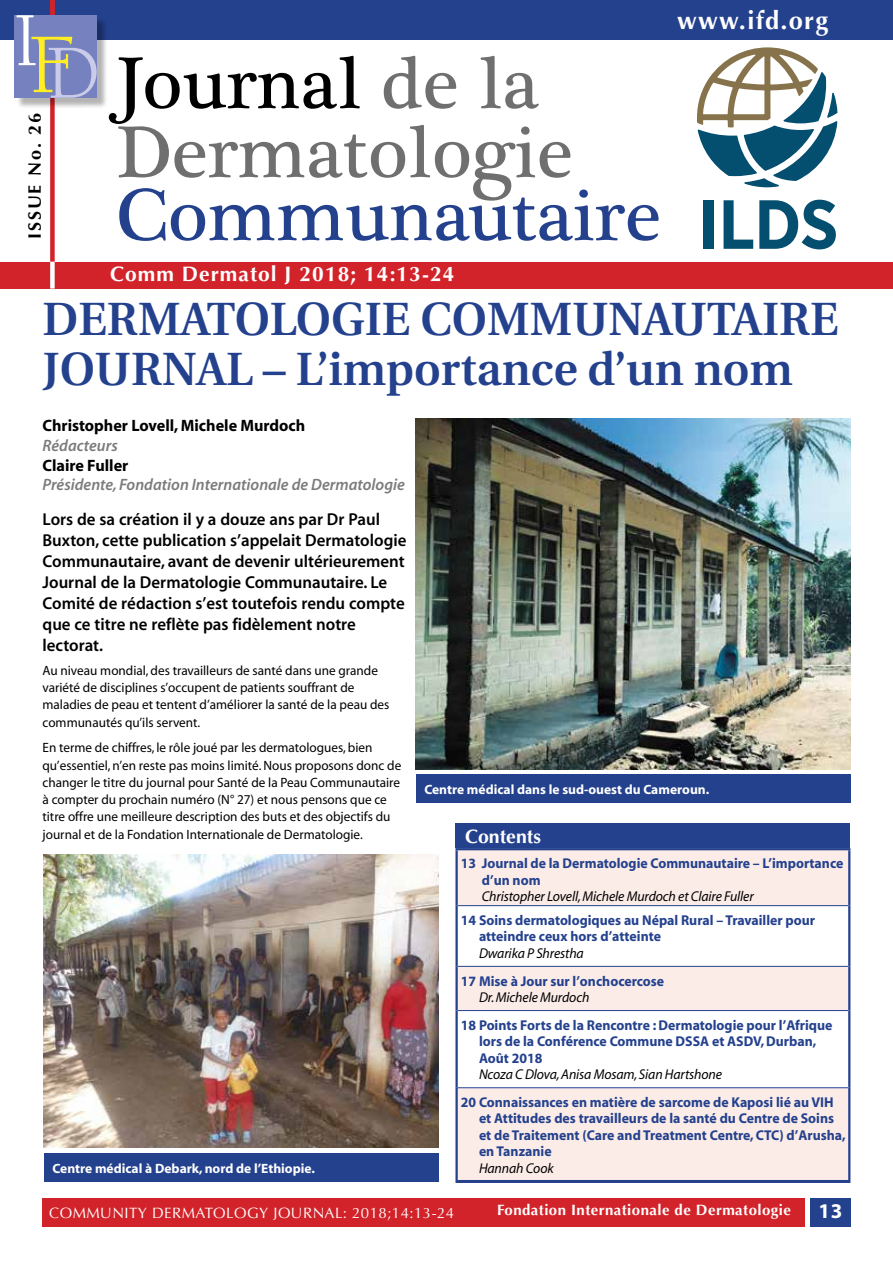
<style>
.page{position:relative;width:893px;height:1263px;background:#fff}
.page>*{position:absolute;margin:0;border:0;box-sizing:border-box;transform-origin:0 0}
.t1{font:75px/69px "Plantagenet Cherokee";color:#706f6f}
.t2{font:75px "Plantagenet Cherokee";color:#24418e}
.t3{font:600 46.5px/49.5px "Utopia";color:#24418e}
.t4{font:700 25.5px "Optima";letter-spacing:.05em;color:#fff}
.t5{font:700 21px "Optima";letter-spacing:.05em;color:#fff}
.t6{font:700 21px "Myriad";color:#fff}
.t7{font:700 19.5px "Optima";color:#fff}
.t8{font:700 18px "Optima";letter-spacing:.1em;color:#000}
.t9{font:600 17.25px/21px "Myriad";color:#000}
.t10{font:italic 600 16.5px "Myriad";color:#7c7b7b}
.t11{font:700 16.5px "Myriad";color:#000}
.t12{font:15px "Optima";letter-spacing:.03em;color:#fff}
.t13{font:700 15px "Optima";letter-spacing:.03em;color:#fff}
.t14{font:700 14.25px/16.5px "Myriad";color:#24418e}
.t15{font:italic 14.25px "Myriad";letter-spacing:-.01em;color:#000}
.t16{font:13.5px/17.2px "Myriad";color:#000}
.t17{font:700 13.5px "Myriad";color:#fff}
.s1{color:#000}
</style>
<div class="page">
<div style="left:43px;top:1198px;width:762px;height:29px;background:#d3232a"></div>
<div style="left:810px;top:1198px;width:40px;height:29px;background:#24418e"></div>
<div style="left:0;top:0;width:893px;height:40px;background:#24418e"></div>
<div style="left:0;top:262px;width:893px;height:27px;background:#d3232a"></div>
<div style="left:50px;top:0;width:5px;height:289px;background:#d3232a"></div>
<div style="left:50px;top:262px;width:5px;height:27px;background:#fff"></div>
<div style="left:16px;top:17px;width:92px;height:92px;background:#000;opacity:.3"></div>
<div style="left:15px;top:15px;width:82px;height:83px;background:#7681bf"></div>
<svg style="left:17px;top:15px;width:80px;height:83px"></svg>
<div style="left:455px;top:823px;width:395px;height:25px;background:#24418e"></div>
<svg style="left:458px;top:850px;width:390px;height:330px;fill:#fbece7"></svg>
<hr style="left:455px;top:848px;width:395px;height:2px;background:#24418e">
<hr style="left:455px;top:850px;width:3px;height:56px;background:#24418e">
<hr style="left:848px;top:850px;width:2px;height:56px;background:#24418e">
<hr style="left:455px;top:906px;width:3px;height:60px;background:#24418e">
<hr style="left:848px;top:906px;width:2px;height:60px;background:#24418e">
<hr style="left:455px;top:966px;width:3px;height:44px;background:#24418e">
<hr style="left:848px;top:966px;width:2px;height:44px;background:#24418e">
<hr style="left:455px;top:1010px;width:3px;height:78px;background:#24418e">
<hr style="left:848px;top:1010px;width:2px;height:78px;background:#24418e">
<hr style="left:455px;top:1088px;width:3px;height:92px;background:#24418e">
<hr style="left:848px;top:1088px;width:2px;height:92px;background:#24418e">
<hr style="left:455px;top:1180px;width:395px;height:3px;background:#24418e">
<hr style="left:458px;top:905px;width:390px;height:1px;background:#24418e">
<hr style="left:458px;top:966px;width:390px;height:1px;background:#24418e">
<hr style="left:458px;top:1010px;width:390px;height:1px;background:#24418e">
<hr style="left:458px;top:1087px;width:390px;height:1px;background:#24418e">
<svg style="left:697px;top:47px;width:140px;height:140px"></svg>
<div style="left:703px;top:200px;width:10px;height:49px;background:#044e6f"></div>
<svg style="left:724px;top:200px;width:29px;height:49px"></svg>
<svg style="left:759px;top:200px;width:77px;height:49px"></svg>
<div style="left:44px;top:1153px;width:395px;height:29px;background:#24418e"></div>
<img style="left:44px;top:854px;width:395px;height:294px">
<div style="left:416px;top:774px;width:434px;height:29px;background:#24418e"></div>
<img style="left:416px;top:419px;width:434px;height:350px">
<h3 class="t8" style="left:24px;top:239px;width:127px;rotate:-90deg">ISSUE No. 26</h3>
<h1 class="t1" style="left:116px;top:51px;width:458px"><span class="s1">Journal</span> de la<br>Dermatologie</h1>
<h1 class="t2" style="left:116px;top:171px;width:547px">Communautaire</h1>
<h3 class="t5" style="left:110px;top:261px;width:346px">Comm Dermatol J 2018; 14:13-24</h3>
<h3 class="t4" style="left:677px;top:6px;width:153px">www.ifd.org</h3>
<h2 class="t3" style="left:43px;top:295px;width:798px">DERMATOLOGIE COMMUNAUTAIRE<br>JOURNAL – L’importance d’un nom</h2>
<p class="t11" style="left:43px;top:417px;width:264px">Christopher Lovell, Michele Murdoch</p>
<p class="t10" style="left:43px;top:437px;width:77px">Rédacteurs</p>
<p class="t11" style="left:43px;top:457px;width:87px">Claire Fuller</p>
<p class="t10" style="left:43px;top:476px;width:364px">Présidente, Fondation Internationale de Dermatologie</p>
<p class="t9" style="left:43px;top:509px;width:365px">Lors de sa création il y a douze ans par Dr Paul Buxton, cette publication s’appelait Dermatologie Communautaire, avant de devenir ultérieurement Journal de la Dermatologie Communautaire. Le Comité de rédaction s’est toutefois rendu compte que ce titre ne reflète pas fidèlement notre lectorat.</p>
<p class="t16" style="left:43px;top:662px;width:348px">Au niveau mondial, des travailleurs de santé dans une grande variété de disciplines s’occupent de patients souffrant de maladies de peau et tentent d’améliorer la santé de la peau des communautés qu’ils servent.</p>
<p class="t16" style="left:43px;top:740px;width:360px">En terme de chiffres, le rôle joué par les dermatologues, bien qu’essentiel, n’en reste pas moins limité. Nous proposons donc de changer le titre du journal pour Santé de la Peau Communautaire à compter du prochain numéro (N° 27) et nous pensons que ce titre offre une meilleure description des buts et des objectifs du journal et de la Fondation Internationale de Dermatologie.</p>
<p class="t17" style="left:424px;top:782px;width:286px">Centre médical dans le sud-ouest du Cameroun.</p>
<h3 class="t7" style="left:465px;top:825px;width:77px">Contents</h3>
<p class="t14" style="left:482px;top:856px;width:363px;text-indent:-21px">13 Journal de la Dermatologie Communautaire – L’importance d’un nom</p>
<p class="t15" style="left:482px;top:889px;width:273px">Christopher Lovell, Michele Murdoch et Claire Fuller</p>
<p class="t14" style="left:479px;top:912px;width:338px;text-indent:-18px">14 Soins dermatologiques au Népal Rural – Travailler pour atteindre ceux hors d’atteinte</p>
<p class="t15" style="left:479px;top:946px;width:106px">Dwarika P Shrestha</p>
<p class="t14" style="left:461px;top:973px;width:205px">17 Mise à Jour sur l’onchocercose</p>
<p class="t15" style="left:479px;top:990px;width:112px">Dr. Michele Murdoch</p>
<p class="t14" style="left:479px;top:1017px;width:355px;text-indent:-18px">18 Points Forts de la Rencontre : Dermatologie pour l’Afrique lors de la Conférence Commune DSSA et ASDV, Durban,<br>Août 2018</p>
<p class="t15" style="left:479px;top:1067px;width:245px">Ncoza C Dlova, Anisa Mosam, Sian Hartshone</p>
<p class="t14" style="left:479px;top:1094px;width:368px;text-indent:-18px">20 Connaissances en matière de sarcome de Kaposi lié au VIH et Attitudes des travailleurs de la santé du Centre de Soins et de Traitement (Care and Treatment Centre, CTC) d’Arusha, en Tanzanie</p>
<p class="t15" style="left:479px;top:1161px;width:76px">Hannah Cook</p>
<p class="t17" style="left:52px;top:1161px;width:264px">Centre médical à Debark, nord de l’Ethiopie.</p>
<p class="t12" style="left:49px;top:1204px;width:407px">COMMUNITY DERMATOLOGY JOURNAL: 2018;14:13-24</p>
<p class="t13" style="left:497px;top:1201px;width:295px">Fondation Internationale de Dermatologie</p>
<h3 class="t6" style="left:818px;top:1200px;width:25px">13</h3>
</div>
